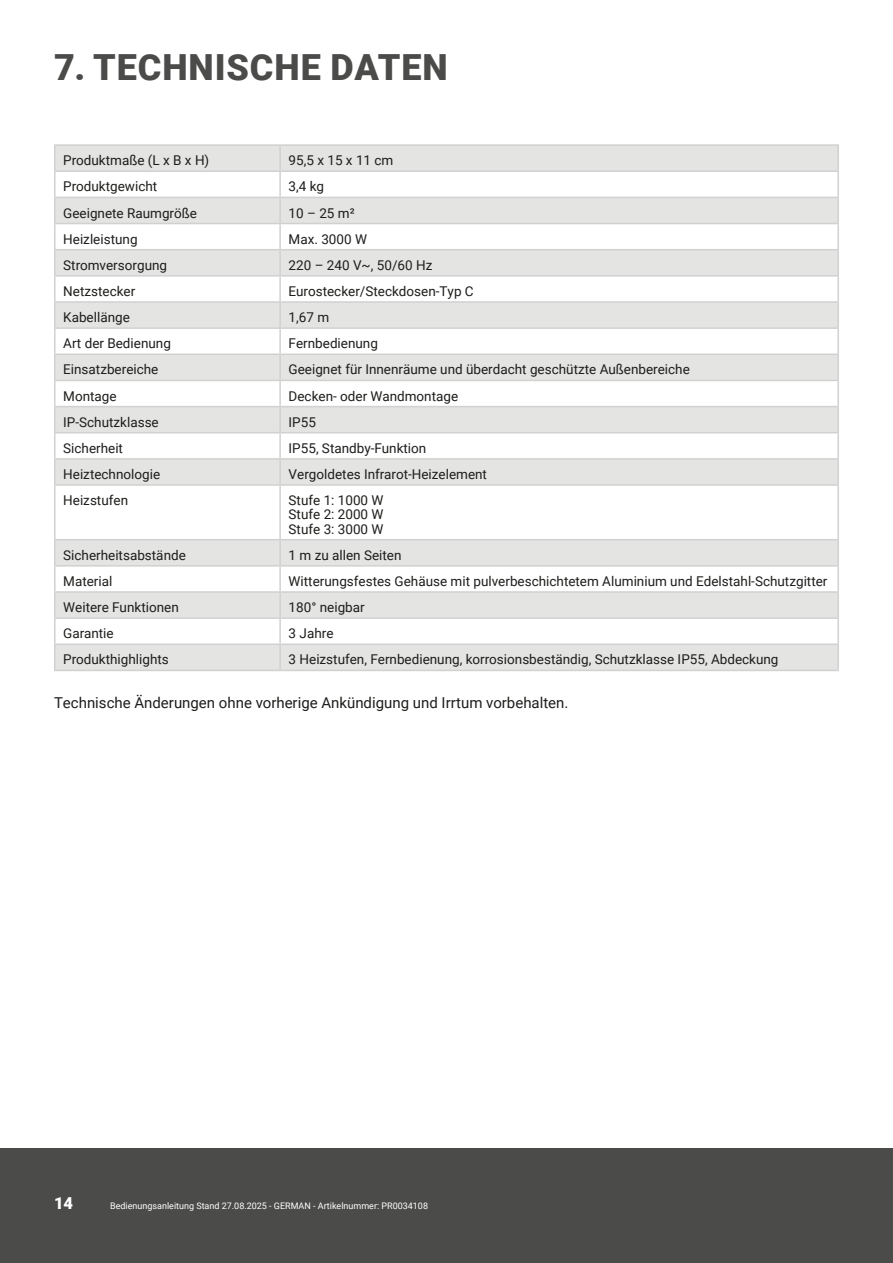
<style>
.page{position:relative;width:893px;height:1263px;background:#fff}
.page>*{position:absolute;margin:0;border:0;box-sizing:border-box;transform-origin:0 0}
.Große_Headline{font:900 36px "Roboto";letter-spacing:.025em;color:#4b4b4a}
.t1{font:900 16.5px "Roboto";color:#fff}
.Fließtext{font:15px "Roboto";color:#1d1d1b}
.t2{font:13.5px/14.2px "Roboto";color:#1d1d1b;text-align:justify}
.t3{font:9px "Roboto";color:#fff}
</style>
<div class="page">
<div style="left:0;top:1148px;width:893px;height:115px;background:#4b4b4a"></div>
<svg style="left:56px;top:146px;width:781px;height:524px"></svg>
<hr style="left:54px;top:146px;width:2px;height:24px;background:#d1d1d1">
<hr style="left:837px;top:146px;width:2px;height:24px;background:#d1d1d1">
<hr style="left:54px;top:172px;width:2px;height:25px;background:#d1d1d1">
<hr style="left:837px;top:172px;width:2px;height:25px;background:#d1d1d1">
<hr style="left:54px;top:198px;width:2px;height:25px;background:#d1d1d1">
<hr style="left:837px;top:198px;width:2px;height:25px;background:#d1d1d1">
<hr style="left:54px;top:224px;width:2px;height:25px;background:#d1d1d1">
<hr style="left:837px;top:224px;width:2px;height:25px;background:#d1d1d1">
<hr style="left:54px;top:250px;width:2px;height:25px;background:#d1d1d1">
<hr style="left:837px;top:250px;width:2px;height:25px;background:#d1d1d1">
<hr style="left:54px;top:277px;width:2px;height:24px;background:#d1d1d1">
<hr style="left:837px;top:277px;width:2px;height:24px;background:#d1d1d1">
<hr style="left:54px;top:303px;width:2px;height:24px;background:#d1d1d1">
<hr style="left:837px;top:303px;width:2px;height:24px;background:#d1d1d1">
<hr style="left:54px;top:329px;width:2px;height:24px;background:#d1d1d1">
<hr style="left:837px;top:329px;width:2px;height:24px;background:#d1d1d1">
<hr style="left:54px;top:355px;width:2px;height:25px;background:#d1d1d1">
<hr style="left:837px;top:355px;width:2px;height:25px;background:#d1d1d1">
<hr style="left:54px;top:381px;width:2px;height:25px;background:#d1d1d1">
<hr style="left:837px;top:381px;width:2px;height:25px;background:#d1d1d1">
<hr style="left:54px;top:407px;width:2px;height:25px;background:#d1d1d1">
<hr style="left:837px;top:407px;width:2px;height:25px;background:#d1d1d1">
<hr style="left:54px;top:433px;width:2px;height:25px;background:#d1d1d1">
<hr style="left:837px;top:433px;width:2px;height:25px;background:#d1d1d1">
<hr style="left:54px;top:460px;width:2px;height:24px;background:#d1d1d1">
<hr style="left:837px;top:460px;width:2px;height:24px;background:#d1d1d1">
<hr style="left:54px;top:486px;width:2px;height:53px;background:#d1d1d1">
<hr style="left:837px;top:486px;width:2px;height:53px;background:#d1d1d1">
<hr style="left:54px;top:540px;width:2px;height:25px;background:#d1d1d1">
<hr style="left:837px;top:540px;width:2px;height:25px;background:#d1d1d1">
<hr style="left:54px;top:567px;width:2px;height:24px;background:#d1d1d1">
<hr style="left:837px;top:567px;width:2px;height:24px;background:#d1d1d1">
<hr style="left:54px;top:593px;width:2px;height:24px;background:#d1d1d1">
<hr style="left:837px;top:593px;width:2px;height:24px;background:#d1d1d1">
<hr style="left:54px;top:619px;width:2px;height:24px;background:#d1d1d1">
<hr style="left:837px;top:619px;width:2px;height:24px;background:#d1d1d1">
<hr style="left:54px;top:645px;width:2px;height:25px;background:#d1d1d1">
<hr style="left:837px;top:645px;width:2px;height:25px;background:#d1d1d1">
<hr style="left:54px;top:144px;width:226px;height:2px;background:#d1d1d1">
<hr style="left:280px;top:144px;width:559px;height:2px;background:#d1d1d1">
<hr style="left:279px;top:146px;width:2px;height:24px;background:#d1d1d1">
<hr style="left:54px;top:170px;width:226px;height:2px;background:#d1d1d1">
<hr style="left:280px;top:170px;width:559px;height:2px;background:#d1d1d1">
<hr style="left:279px;top:172px;width:2px;height:25px;background:#d1d1d1">
<hr style="left:54px;top:197px;width:226px;height:1px;background:#d1d1d1">
<hr style="left:280px;top:197px;width:559px;height:1px;background:#d1d1d1">
<hr style="left:279px;top:198px;width:2px;height:25px;background:#d1d1d1">
<hr style="left:54px;top:223px;width:226px;height:1px;background:#d1d1d1">
<hr style="left:280px;top:223px;width:559px;height:1px;background:#d1d1d1">
<hr style="left:279px;top:224px;width:2px;height:25px;background:#d1d1d1">
<hr style="left:54px;top:249px;width:226px;height:1px;background:#d1d1d1">
<hr style="left:280px;top:249px;width:559px;height:1px;background:#d1d1d1">
<hr style="left:279px;top:250px;width:2px;height:25px;background:#d1d1d1">
<hr style="left:54px;top:275px;width:226px;height:2px;background:#d1d1d1">
<hr style="left:280px;top:275px;width:559px;height:2px;background:#d1d1d1">
<hr style="left:279px;top:277px;width:2px;height:24px;background:#d1d1d1">
<hr style="left:54px;top:301px;width:226px;height:2px;background:#d1d1d1">
<hr style="left:280px;top:301px;width:559px;height:2px;background:#d1d1d1">
<hr style="left:279px;top:303px;width:2px;height:24px;background:#d1d1d1">
<hr style="left:54px;top:327px;width:226px;height:2px;background:#d1d1d1">
<hr style="left:280px;top:327px;width:559px;height:2px;background:#d1d1d1">
<hr style="left:279px;top:329px;width:2px;height:24px;background:#d1d1d1">
<hr style="left:54px;top:353px;width:226px;height:2px;background:#d1d1d1">
<hr style="left:280px;top:353px;width:559px;height:2px;background:#d1d1d1">
<hr style="left:279px;top:355px;width:2px;height:25px;background:#d1d1d1">
<hr style="left:54px;top:380px;width:226px;height:1px;background:#d1d1d1">
<hr style="left:280px;top:380px;width:559px;height:1px;background:#d1d1d1">
<hr style="left:279px;top:381px;width:2px;height:25px;background:#d1d1d1">
<hr style="left:54px;top:406px;width:226px;height:1px;background:#d1d1d1">
<hr style="left:280px;top:406px;width:559px;height:1px;background:#d1d1d1">
<hr style="left:279px;top:407px;width:2px;height:25px;background:#d1d1d1">
<hr style="left:54px;top:432px;width:226px;height:1px;background:#d1d1d1">
<hr style="left:280px;top:432px;width:559px;height:1px;background:#d1d1d1">
<hr style="left:279px;top:433px;width:2px;height:25px;background:#d1d1d1">
<hr style="left:54px;top:458px;width:226px;height:2px;background:#d1d1d1">
<hr style="left:280px;top:458px;width:559px;height:2px;background:#d1d1d1">
<hr style="left:279px;top:460px;width:2px;height:24px;background:#d1d1d1">
<hr style="left:54px;top:484px;width:226px;height:2px;background:#d1d1d1">
<hr style="left:280px;top:484px;width:559px;height:2px;background:#d1d1d1">
<hr style="left:279px;top:486px;width:2px;height:53px;background:#d1d1d1">
<hr style="left:54px;top:539px;width:226px;height:1px;background:#d1d1d1">
<hr style="left:280px;top:539px;width:559px;height:1px;background:#d1d1d1">
<hr style="left:279px;top:540px;width:2px;height:25px;background:#d1d1d1">
<hr style="left:54px;top:565px;width:226px;height:2px;background:#d1d1d1">
<hr style="left:280px;top:565px;width:559px;height:2px;background:#d1d1d1">
<hr style="left:279px;top:567px;width:2px;height:24px;background:#d1d1d1">
<hr style="left:54px;top:591px;width:226px;height:2px;background:#d1d1d1">
<hr style="left:280px;top:591px;width:559px;height:2px;background:#d1d1d1">
<hr style="left:279px;top:593px;width:2px;height:24px;background:#d1d1d1">
<hr style="left:54px;top:617px;width:226px;height:2px;background:#d1d1d1">
<hr style="left:280px;top:617px;width:559px;height:2px;background:#d1d1d1">
<hr style="left:279px;top:619px;width:2px;height:24px;background:#d1d1d1">
<hr style="left:54px;top:643px;width:226px;height:2px;background:#d1d1d1">
<hr style="left:280px;top:643px;width:559px;height:2px;background:#d1d1d1">
<hr style="left:279px;top:645px;width:2px;height:25px;background:#d1d1d1">
<hr style="left:54px;top:670px;width:226px;height:1px;background:#d1d1d1">
<hr style="left:280px;top:670px;width:559px;height:1px;background:#d1d1d1">
<p class="Große_Headline" style="left:54px;top:42px;width:395px">7. TECHNISCHE DATEN</p>
<p class="t2" style="left:63px;top:153px;width:148px">Produktmaße (L x B x H)</p>
<p class="t2" style="left:289px;top:153px;width:106px">95,5 x 15 x 11 cm</p>
<p class="t2" style="left:63px;top:179px;width:96px">Produktgewicht</p>
<p class="t2" style="left:289px;top:179px;width:37px">3,4 kg</p>
<p class="t2" style="left:63px;top:205px;width:135px">Geeignete Raumgröße</p>
<p class="t2" style="left:289px;top:205px;width:68px">10 – 25 m²</p>
<p class="t2" style="left:63px;top:231px;width:76px">Heizleistung</p>
<p class="t2" style="left:289px;top:231px;width:80px">Max. 3000 W</p>
<p class="t2" style="left:63px;top:257px;width:105px">Stromversorgung</p>
<p class="t2" style="left:289px;top:257px;width:145px">220 – 240 V~, 50/60 Hz</p>
<p class="t2" style="left:63px;top:284px;width:74px">Netzstecker</p>
<p class="t2" style="left:289px;top:284px;width:187px">Eurostecker/Steckdosen-Typ C</p>
<p class="t2" style="left:63px;top:310px;width:68px">Kabellänge</p>
<p class="t2" style="left:289px;top:310px;width:42px">1,67 m</p>
<p class="t2" style="left:63px;top:336px;width:109px">Art der Bedienung</p>
<p class="t2" style="left:289px;top:336px;width:91px">Fernbedienung</p>
<p class="t2" style="left:63px;top:362px;width:97px">Einsatzbereiche</p>
<p class="t2" style="left:289px;top:362px;width:403px">Geeignet für Innenräume und überdacht geschützte Außenbereiche</p>
<p class="t2" style="left:63px;top:388px;width:55px">Montage</p>
<p class="t2" style="left:289px;top:388px;width:171px">Decken- oder Wandmontage</p>
<p class="t2" style="left:63px;top:414px;width:97px">IP-Schutzklasse</p>
<p class="t2" style="left:289px;top:414px;width:29px">IP55</p>
<p class="t2" style="left:63px;top:440px;width:61px">Sicherheit</p>
<p class="t2" style="left:289px;top:440px;width:139px">IP55, Standby-Funktion</p>
<p class="t2" style="left:63px;top:467px;width:98px">Heiztechnologie</p>
<p class="t2" style="left:289px;top:467px;width:200px">Vergoldetes Infrarot-Heizelement</p>
<p class="t2" style="left:63px;top:493px;width:66px">Heizstufen</p>
<p class="t2" style="left:289px;top:493px;width:96px">Stufe 1: 1000 W Stufe 2: 2000 W Stufe 3: 3000 W</p>
<p class="t2" style="left:63px;top:547px;width:124px">Sicherheitsabstände</p>
<p class="t2" style="left:289px;top:547px;width:114px">1 m zu allen Seiten</p>
<p class="t2" style="left:63px;top:573px;width:51px">Material</p>
<p class="t2" style="left:289px;top:573px;width:540px">Witterungsfestes Gehäuse mit pulverbeschichtetem Aluminium und Edelstahl-Schutzgitter</p>
<p class="t2" style="left:63px;top:600px;width:117px">Weitere Funktionen</p>
<p class="t2" style="left:289px;top:600px;width:78px">180° neigbar</p>
<p class="t2" style="left:63px;top:626px;width:52px">Garantie</p>
<p class="t2" style="left:289px;top:626px;width:46px">3 Jahre</p>
<p class="t2" style="left:63px;top:652px;width:107px">Produkthighlights</p>
<p class="t2" style="left:289px;top:652px;width:491px">3 Heizstufen, Fernbedienung, korrosionsbeständig, Schutzklasse IP55, Abdeckung</p>
<p class="Fließtext" style="left:54px;top:692px;width:516px">Technische Änderungen ohne vorherige Ankündigung und Irrtum vorbehalten.</p>
<p class="t1" style="left:54px;top:1191px;width:21px">14</p>
<p class="t3" style="left:110px;top:1199px;width:319px">Bedienungsanleitung Stand 27.08.2025 - GERMAN - Artikelnummer: PR0034108</p>
</div>
